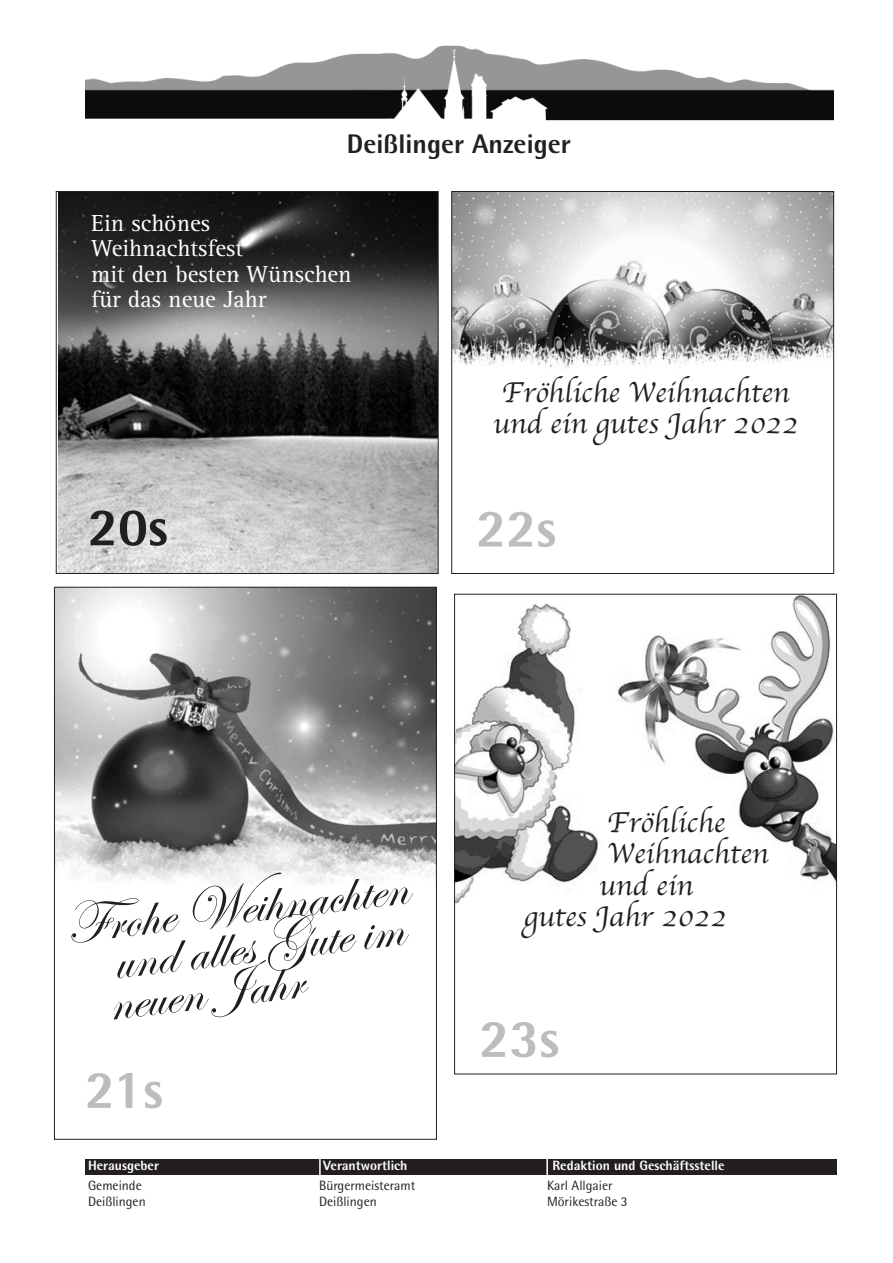
<style>
.page{position:relative;width:893px;height:1263px;background:#fff}
.page>*{position:absolute;margin:0;border:0;box-sizing:border-box;transform-origin:0 0}
.t1{font:60px "Edwardian Script ITC";color:#231f20}
.t2{font:800 54px "Rotis Semi Sans";color:#bcbdc0}
.t3{font:800 54px "Rotis Semi Sans";color:#231f20}
.t4{font:30px/31.5px "Apple Chancery";color:#231f20;text-align:center}
.t5{font:800 27px "Rotis Semi Sans";color:#231f20}
.t6{font:24px/25.5px "Rotis Serif";color:#fff}
.t7{font:13.5px/16.5px "Rotis Semi Sans";color:#231f20}
.t8{font:800 13.5px "Rotis Semi Sans";color:#fff}
</style>
<div class="page">
<img style="left:85px;top:45px;width:748px;height:76px">
<div style="left:85px;top:1158px;width:752px;height:16px;background:#231f20"></div>
<hr style="left:546px;top:1131px;width:2px;height:110px;background:#fff">
<hr style="left:319px;top:1131px;width:2px;height:110px;background:#fff">
<img style="left:58px;top:193px;width:379px;height:379px">
<div style="left:56px;top:191px;width:383px;height:383px;border:1px solid #231f20"></div>
<img style="left:453px;top:193px;width:379px;height:175px">
<div style="left:451px;top:191px;width:383px;height:383px;border:1px solid #231f20"></div>
<img style="left:56px;top:589px;width:379px;height:298px">
<img style="left:456px;top:596px;width:379px;height:308px">
<p class="t5" style="left:347px;top:134px;width:225px">Deißlinger Anzeiger</p>
<p class="t6" style="left:91px;top:213px;width:262px">Ein schönes<br>Weihnachtsfest<br>mit den besten Wünschen für das neue Jahr</p>
<h2 class="t3" style="left:88px;top:508px;width:82px">20s</h2>
<p class="t4" style="left:493px;top:376px;width:307px">Fröhliche Weihnachten und ein gutes Jahr 2022</p>
<h2 class="t2" style="left:476px;top:509px;width:82px">22s</h2>
<h1 class="t1" style="left:62px;top:888px;width:344px;rotate:-7deg">Frohe Weihnachten</h1>
<h1 class="t1" style="left:109px;top:923px;width:293px;rotate:-7deg">und alles Gute im</h1>
<h1 class="t1" style="left:103px;top:965px;width:197px;rotate:-7deg">neuen Jahr</h1>
<h2 class="t2" style="left:85px;top:1070px;width:80px">21s</h2>
<p class="t8" style="left:88px;top:1161px;width:73px">Herausgeber</p>
<p class="t7" style="left:88px;top:1178px;width:59px">Gemeinde<br>Deißlingen</p>
<p class="t8" style="left:323px;top:1161px;width:86px">Verantwortlich</p>
<p class="t7" style="left:319px;top:1178px;width:98px">Bürgermeisteramt<br>Deißlingen</p>
<p class="t4" style="left:607px;top:806px;width:119px">Fröhliche</p>
<p class="t4" style="left:607px;top:837px;width:163px">Weihnachten</p>
<p class="t4" style="left:599px;top:869px;width:96px">und ein</p>
<p class="t4" style="left:524px;top:900px;width:205px">gutes Jahr 2022</p>
<h2 class="t2" style="left:479px;top:1019px;width:82px">23s</h2>
<p class="t8" style="left:552px;top:1161px;width:174px">Redaktion und Geschäftsstelle</p>
<p class="t7" style="left:547px;top:1178px;width:82px">Karl Allgaier<br>Mörikestraße 3</p>
</div>
